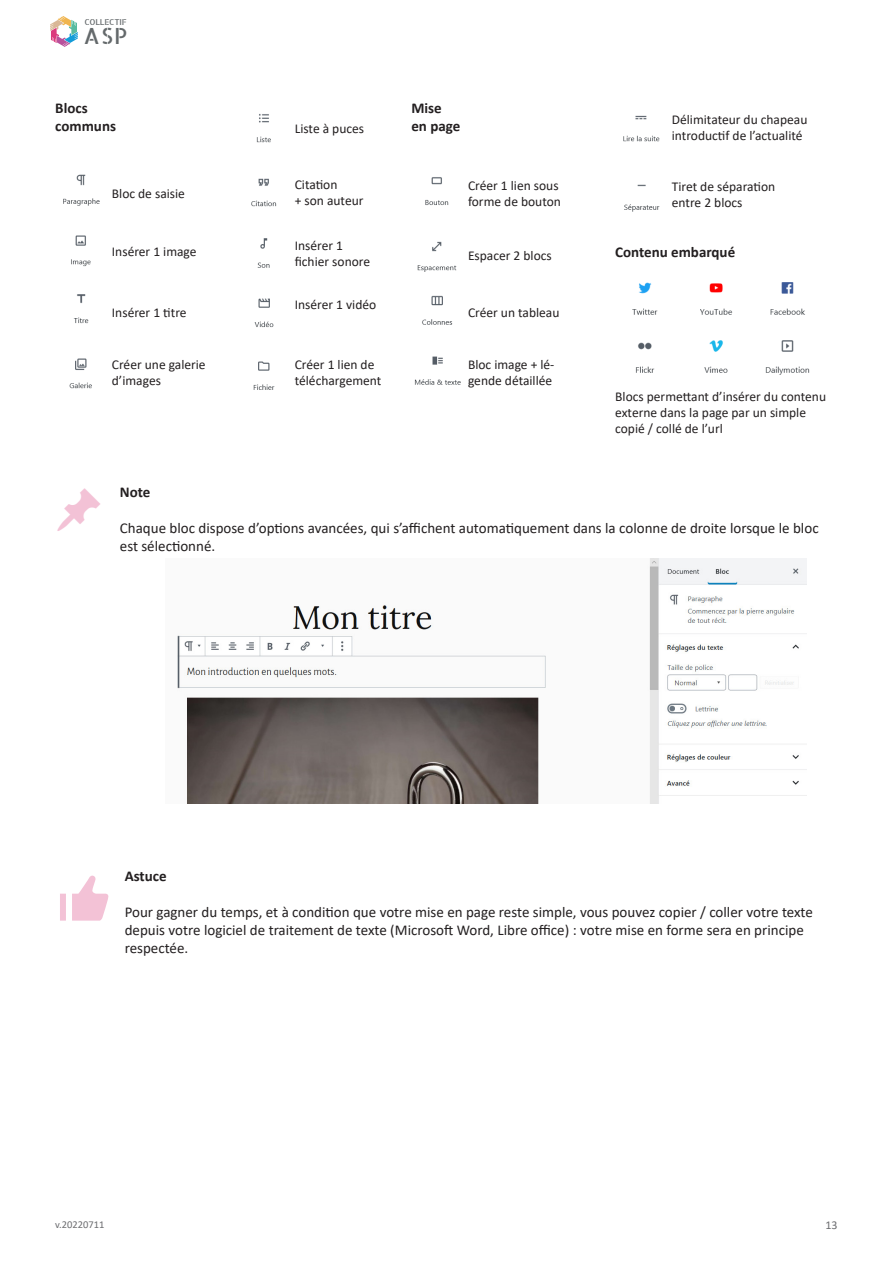
<style>
.page{position:relative;width:893px;height:1263px;background:#fff}
.page>*{position:absolute;margin:0;border:0;box-sizing:border-box;transform-origin:0 0}
.t1{font:22.35px "Allerta Stencil";color:#64696b}
.t2{font:15px/18px "Calibri";color:#231f20}
.t3{font:700 15px "Calibri";color:#231f20}
.t4{font:13.5px/16.2px "Calibri";color:#231f20}
.t5{font:12px "Calibri";color:#6c6d70}
.t6{font:10.5px "Calibri";color:#6c6d70}
.t7{font:8.25px "Allerta Stencil";letter-spacing:-.025em;color:#64696b}
</style>
<div class="page">
<svg style="left:50px;top:16px;width:28px;height:31px"></svg>
<img style="left:177px;top:559px;width:629px;height:245px">
<img style="left:254px;top:298px;width:20px;height:30px">
<img style="left:253px;top:361px;width:22px;height:29px">
<img style="left:257px;top:238px;width:13px;height:30px">
<img style="left:251px;top:178px;width:26px;height:29px">
<img style="left:256px;top:113px;width:15px;height:30px">
<img style="left:69px;top:358px;width:23px;height:31px">
<img style="left:73px;top:294px;width:16px;height:30px">
<img style="left:71px;top:235px;width:20px;height:32px">
<img style="left:63px;top:174px;width:37px;height:32px">
<img style="left:417px;top:241px;width:40px;height:31px">
<img style="left:624px;top:184px;width:36px;height:28px">
<img style="left:623px;top:115px;width:37px;height:27px">
<img style="left:414px;top:356px;width:47px;height:29px">
<img style="left:422px;top:295px;width:31px;height:30px">
<img style="left:425px;top:177px;width:24px;height:28px">
<img style="left:632px;top:282px;width:178px;height:93px">
<p class="t7" style="left:84px;top:17px;width:44px">COLLECTIF</p>
<h1 class="t1" style="left:84px;top:21px;width:45px">ASP</h1>
<p class="t3" style="left:55px;top:98px;width:34px">Blocs</p>
<p class="t3" style="left:55px;top:116px;width:62px">communs</p>
<p class="t4" style="left:112px;top:185px;width:75px">Bloc de saisie</p>
<p class="t4" style="left:112px;top:243px;width:86px">Insérer 1 image</p>
<p class="t4" style="left:112px;top:304px;width:76px">Insérer 1 titre</p>
<p class="t4" style="left:112px;top:356px;width:95px">Créer une galerie d’images</p>
<p class="t4" style="left:295px;top:120px;width:71px">Liste à puces</p>
<p class="t4" style="left:295px;top:176px;width:44px">Citation</p>
<p class="t4" style="left:295px;top:192px;width:70px">+ son auteur</p>
<p class="t4" style="left:295px;top:237px;width:77px">Insérer 1 fichier sonore</p>
<p class="t4" style="left:295px;top:296px;width:83px">Insérer 1 vidéo</p>
<p class="t4" style="left:295px;top:356px;width:88px">Créer 1 lien de téléchargement</p>
<p class="t3" style="left:411px;top:98px;width:32px">Mise</p>
<p class="t3" style="left:411px;top:116px;width:50px">en page</p>
<p class="t4" style="left:468px;top:177px;width:94px">Créer 1 lien sous forme de bouton</p>
<p class="t4" style="left:468px;top:247px;width:85px">Espacer 2 blocs</p>
<p class="t4" style="left:468px;top:304px;width:93px">Créer un tableau</p>
<p class="t4" style="left:468px;top:356px;width:88px">Bloc image + lé&shy;gende détaillée</p>
<p class="t4" style="left:672px;top:111px;width:137px">Délimitateur du chapeau introductif de l’actualité</p>
<p class="t4" style="left:672px;top:178px;width:105px">Tiret de séparation</p>
<p class="t4" style="left:672px;top:194px;width:72px">entre 2 blocs</p>
<p class="t3" style="left:615px;top:242px;width:121px">Contenu embarqué</p>
<p class="t4" style="left:615px;top:388px;width:212px">Blocs permettant d’insérer du contenu externe dans la page par un simple copié / collé de l’url</p>
<p class="t3" style="left:120px;top:481px;width:32px">Note</p>
<p class="t2" style="left:120px;top:518px;width:700px">Chaque bloc dispose d’options avancées, qui s’affichent automatiquement dans la colonne de droite lorsque le bloc est sélectionné.</p>
<p class="t3" style="left:125px;top:865px;width:43px">Astuce</p>
<p class="t2" style="left:125px;top:902px;width:690px">Pour gagner du temps, et à condition que votre mise en page reste simple, vous pouvez copier / coller votre texte depuis votre logiciel de traitement de texte (Microsoft Word, Libre office) : votre mise en forme sera en principe respectée.</p>
<p class="t6" style="left:55px;top:1217px;width:51px">v.20220711</p>
<p class="t5" style="left:825px;top:1217px;width:14px">13</p>
</div>
